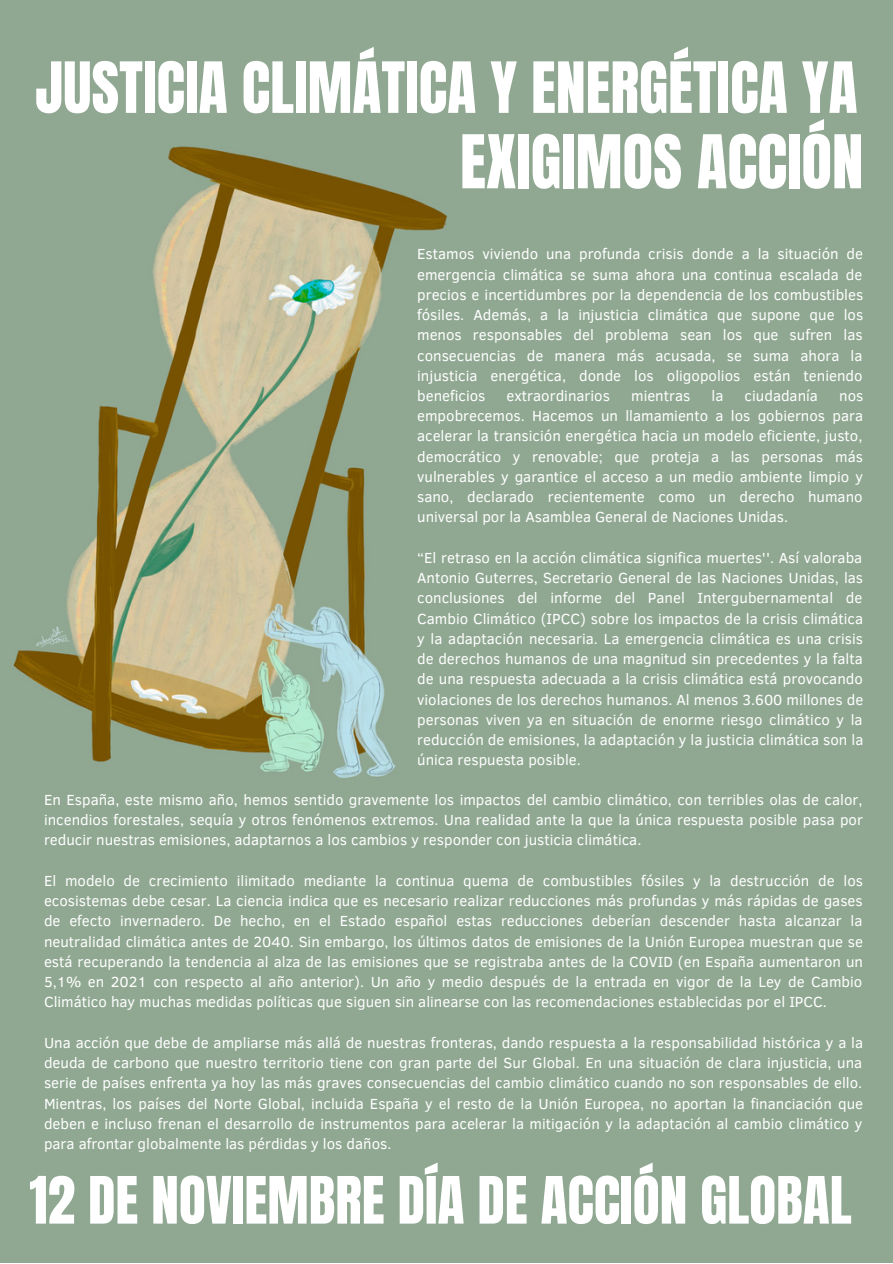
<style>
.page{position:relative;width:893px;height:1264px;background:#fff}
.page>*{position:absolute;margin:0;border:0;box-sizing:border-box;transform-origin:0 0}
.t1{font:63px "Anton";color:#fff}
.t2{font:60px "Anton";color:#fff}
.t3{font:55.5px "Anton";color:#fff}
.t4{font:15px/20.2px "Clear Sans";color:#fff;text-align:justify}
</style>
<div class="page">
<div style="left:0;top:0;width:892px;height:1262px;background:#90a892"></div>
<img style="left:13px;top:146px;width:434px;height:632px">
<svg style="left:403px;top:678px;width:44px;height:100px"></svg>
<h2 class="t2" style="left:35px;top:45px;width:823px">JUSTICIA CLIMÁTICA Y ENERGÉTICA YA</h2>
<h1 class="t1" style="left:460px;top:117px;width:405px">EXIGIMOS ACCIÓN</h1>
<p class="t4" style="left:417px;top:243px;width:447px">Estamos viviendo una profunda crisis donde a la situación de emergencia climática se suma ahora una continua escalada de precios e incertidumbres por la dependencia de los combustibles fósiles. Además, a la injusticia climática que supone que los menos responsables del problema sean los que sufren las consecuencias de manera más acusada, se suma ahora la injusticia energética, donde los oligopolios están teniendo beneficios</p>
<p class="t4" style="left:506px;top:385px;width:105px">extraordinarios</p>
<p class="t4" style="left:631px;top:385px;width:61px">mientras</p>
<p class="t4" style="left:711px;top:385px;width:13px">la</p>
<p class="t4" style="left:744px;top:385px;width:75px">ciudadanía</p>
<p class="t4" style="left:417px;top:385px;width:447px;text-indent:422px">nos empobrecemos. Hacemos un llamamiento a los gobiernos para acelerar la transición energética hacia un modelo eficiente, justo, democrático y renovable; que proteja a las personas más vulnerables y garantice el acceso a un medio ambiente limpio y sano, declarado recientemente como un derecho humano universal por la Asamblea General de Naciones Unidas.</p>
<p class="t4" style="left:417px;top:547px;width:447px">“El retraso en la acción climática significa muertes''. Así valoraba Antonio Guterres, Secretario General de las Naciones Unidas, las conclusiones del informe del Panel Intergubernamental de Cambio Climático (IPCC) sobre los impactos de la crisis climática y la adaptación necesaria. La emergencia climática es una crisis de derechos humanos de una magnitud sin precedentes y la falta de una respuesta adecuada a la crisis climática está provocando violaciones de los derechos humanos. Al menos 3.600 millones de personas viven ya en situación de enorme riesgo climático y la reducción de emisiones, la adaptación y la justicia climática son la única respuesta posible.</p>
<p class="t4" style="left:44px;top:788px;width:820px">En España, este mismo año, hemos sentido gravemente los impactos del cambio climático, con terribles olas de calor, incendios forestales, sequía y otros fenómenos extremos. Una realidad ante la que la única respuesta posible pasa por reducir nuestras emisiones, adaptarnos a los cambios y responder con justicia climática.</p>
<p class="t4" style="left:44px;top:869px;width:820px">El modelo de crecimiento ilimitado mediante la continua quema de combustibles fósiles y la destrucción de los ecosistemas debe cesar. La ciencia indica que es necesario realizar reducciones más profundas y más rápidas de gases de efecto invernadero. De hecho, en el Estado español estas reducciones deberían descender hasta alcanzar la neutralidad climática antes de 2040. Sin embargo, los últimos datos de emisiones de la Unión Europea muestran que se está recuperando la tendencia al alza de las emisiones que se registraba antes de la COVID (en España aumentaron un 5,1% en 2021 con respecto al año anterior). Un año y medio después de la entrada en vigor de la Ley de Cambio Climático hay muchas medidas políticas que siguen sin alinearse con las recomendaciones establecidas por el IPCC.</p>
<p class="t4" style="left:44px;top:1031px;width:820px">Una acción que debe de ampliarse más allá de nuestras fronteras, dando respuesta a la responsabilidad histórica y a la deuda de carbono que nuestro territorio tiene con gran parte del Sur Global. En una situación de clara injusticia, una serie de países enfrenta ya hoy las más graves consecuencias del cambio climático cuando no son responsables de ello.<br>Mientras, los países del Norte Global, incluida España y el resto de la Unión Europea, no aportan la financiación que deben e incluso frenan el desarrollo de instrumentos para acelerar la mitigación y la adaptación al cambio climático y para afrontar globalmente las pérdidas y los daños.</p>
<h3 class="t3" style="left:29px;top:1160px;width:823px">12 DE NOVIEMBRE DÍA DE ACCIÓN GLOBAL</h3>
</div>
